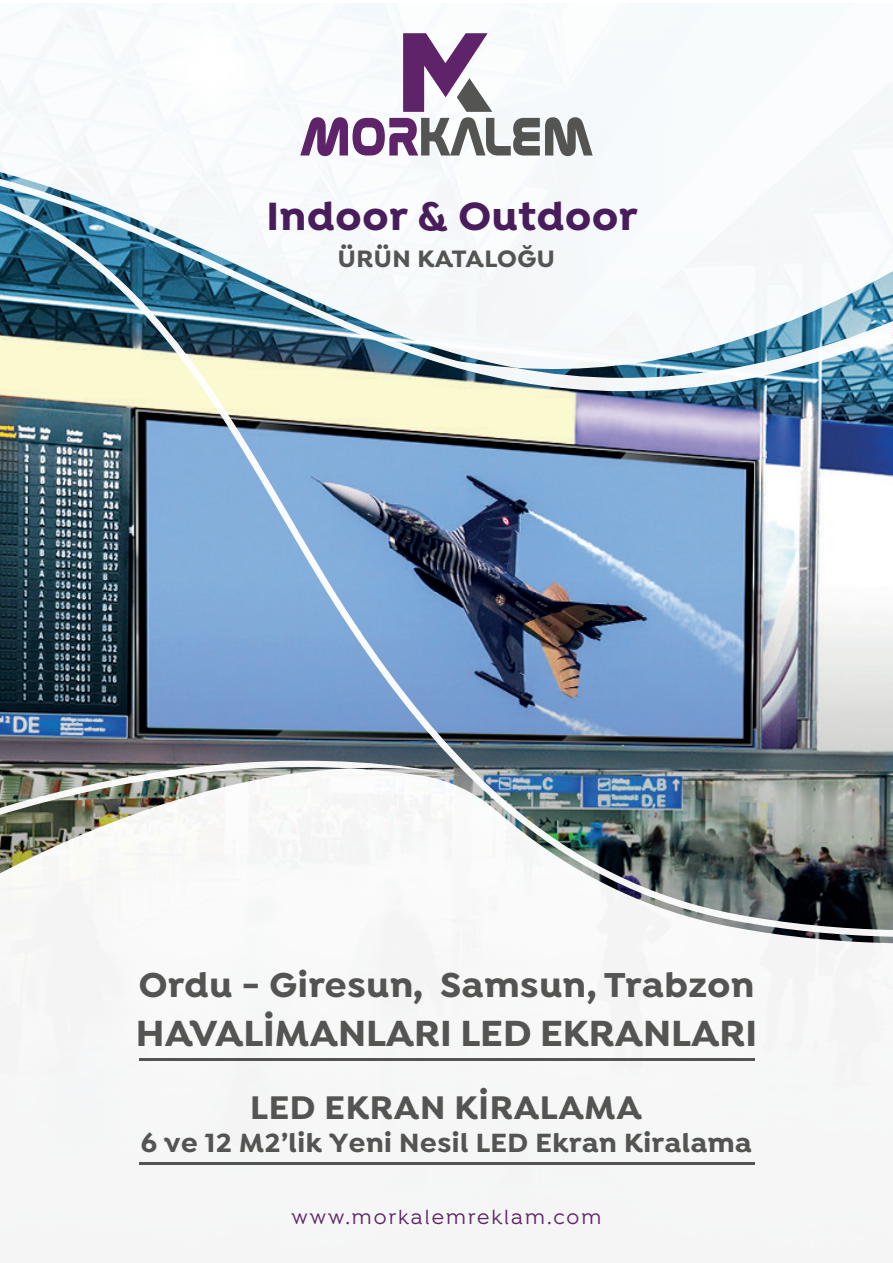
<style>
.page{position:relative;width:893px;height:1263px;background:#fff}
.page>*{position:absolute;margin:0;border:0;box-sizing:border-box;transform-origin:0 0}
.t1{font:700 42px "Isidora";letter-spacing:.02em;color:#491c5c}
.t2{font:700 38.7px "Isidora";color:#545553}
.t3{font:700 36.9px "Isidora";letter-spacing:.02em;color:#545553}
.t4{font:700 34.95px "Isidora";letter-spacing:.02em;color:#545553}
.t5{font:700 28.05px "Isidora";letter-spacing:.02em;color:#545553}
.t6{font:700 25.35px "Isidora";letter-spacing:.02em;color:#545553}
.t7{font:500 21px "Isidora";letter-spacing:.1em;color:#5e2368}
</style>
<div class="page">
<svg style="left:0;top:3px;width:893px;height:176px"></svg>
<div style="left:0;top:937px;width:893px;height:326px;background:#f6f6f6"></div>
<div style="left:0;top:179px;width:876px;height:25px;background:#f6fafc"></div>
<img style="left:0;top:204px;width:893px;height:733px">
<svg style="left:300px;top:33px;width:293px;height:123px"></svg>
<hr style="left:139px;top:1162px;width:615px;height:2px;background:#545553">
<hr style="left:139px;top:1058px;width:615px;height:2px;background:#545553">
<h1 class="t1" style="left:266px;top:190px;width:373px">Indoor &amp; Outdoor</h1>
<p class="t6" style="left:338px;top:243px;width:218px">ÜRÜN KATALOĞU</p>
<h3 class="t3" style="left:139px;top:962px;width:617px">Ordu - Giresun, Samsun, Trabzon</h3>
<h2 class="t2" style="left:136px;top:1009px;width:623px">HAVALİMANLARI LED EKRANLARI</h2>
<p class="t4" style="left:250px;top:1086px;width:393px">LED EKRAN KİRALAMA</p>
<p class="t5" style="left:141px;top:1126px;width:613px">6 ve 12 M2’lik Yeni Nesil LED Ekran Kiralama</p>
<p class="t7" style="left:292px;top:1205px;width:311px">www.morkalemreklam.com</p>
</div>
